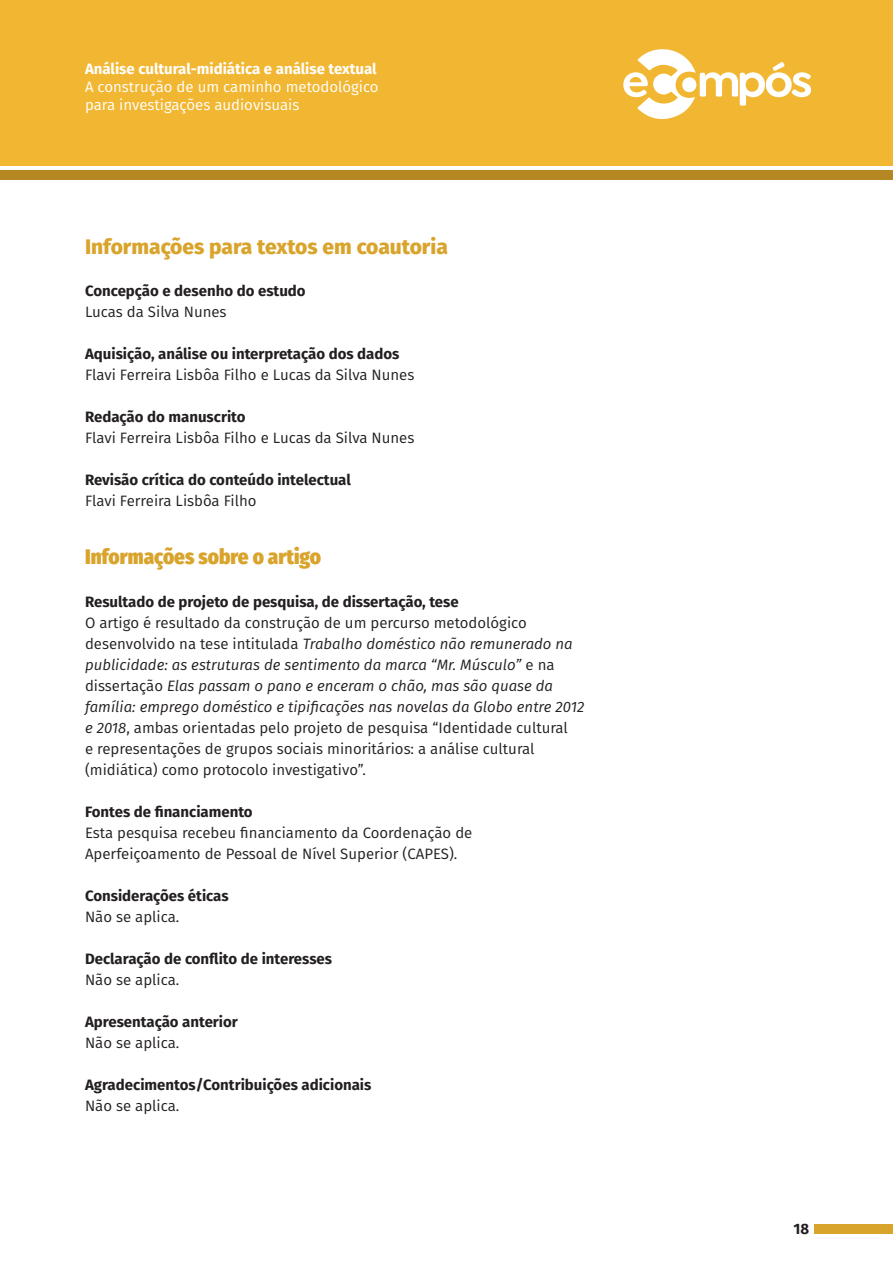
<style>
.page{position:relative;width:893px;height:1263px;background:#fff}
.page>*{position:absolute;margin:0;border:0;box-sizing:border-box;transform-origin:0 0}
.Tópico{font:800 21px "Fira Sans";color:#d9a42c}
.t1{font:800 21px "Fira Sans Condensed";color:#d9a42c}
.Texto{font:15px/21px "Fira Sans";color:#231f20}
.Texto-2{font:700 15px "Fira Sans";color:#231f20}
.t2{font:15px/18px "Fira Sans";color:#fff}
.t3{font:700 15px "Fira Sans";color:#fff}
.s1{font-style:italic}
</style>
<div class="page">
<div style="left:0;top:0;width:893px;height:166px;background:#f2b732"></div>
<div style="left:0;top:170px;width:893px;height:10px;background:#b48723"></div>
<div style="left:814px;top:1224px;width:79px;height:9px;background:#d9a42c"></div>
<svg style="left:623px;top:49px;width:188px;height:70px"></svg>
<p class="t3" style="left:85px;top:56px;width:293px">Análise cultural-midiática e análise textual</p>
<p class="t2" style="left:85px;top:78px;width:295px">A construção de um caminho metodológico para investigações audiovisuais</p>
<p class="Tópico" style="left:85px;top:228px;width:364px">Informações para textos em coautoria</p>
<p class="Texto-2" style="left:85px;top:278px;width:222px">Concepção e desenho do estudo</p>
<p class="Texto" style="left:85px;top:300px;width:143px">Lucas da Silva Nunes</p>
<p class="Texto-2" style="left:85px;top:341px;width:316px">Aquisição, análise ou interpretação dos dados</p>
<p class="Texto" style="left:85px;top:363px;width:331px">Flavi Ferreira Lisbôa Filho e Lucas da Silva Nunes</p>
<p class="Texto-2" style="left:85px;top:404px;width:162px">Redação do manuscrito</p>
<p class="Texto" style="left:85px;top:426px;width:331px">Flavi Ferreira Lisbôa Filho e Lucas da Silva Nunes</p>
<p class="Texto-2" style="left:85px;top:467px;width:267px">Revisão crítica do conteúdo intelectual</p>
<p class="Texto" style="left:85px;top:489px;width:173px">Flavi Ferreira Lisbôa Filho</p>
<p class="t1" style="left:85px;top:538px;width:237px">Informações sobre o artigo</p>
<p class="Texto-2" style="left:85px;top:589px;width:375px">Resultado de projeto de pesquisa, de dissertação, tese</p>
<p class="Texto" style="left:85px;top:611px;width:501px">O artigo é resultado da construção de um percurso metodológico desenvolvido na tese intitulada <span class="s1">Trabalho doméstico não remunerado na publicidade: as estruturas de sentimento da marca “Mr. Músculo”</span> e na dissertação <span class="s1">Elas passam o pano e enceram o chão, mas são quase da família: emprego doméstico e tipificações nas novelas da Globo entre 2012 e 2018</span>, ambas orientadas pelo projeto de pesquisa “Identidade cultural<br>e representações de grupos sociais minoritários: a análise cultural (midiática) como protocolo investigativo”.</p>
<p class="Texto-2" style="left:85px;top:799px;width:169px">Fontes de financiamento</p>
<p class="Texto" style="left:85px;top:821px;width:389px">Esta pesquisa recebeu financiamento da Coordenação de<br>Aperfeiçoamento de Pessoal de Nível Superior (CAPES).</p>
<p class="Texto-2" style="left:85px;top:883px;width:145px">Considerações éticas</p>
<p class="Texto" style="left:85px;top:905px;width:96px">Não se aplica.</p>
<p class="Texto-2" style="left:85px;top:946px;width:249px">Declaração de conflito de interesses</p>
<p class="Texto" style="left:85px;top:968px;width:96px">Não se aplica.</p>
<p class="Texto-2" style="left:85px;top:1009px;width:154px">Apresentação anterior</p>
<p class="Texto" style="left:85px;top:1031px;width:96px">Não se aplica.</p>
<p class="Texto-2" style="left:85px;top:1072px;width:288px">Agradecimentos/Contribuições adicionais</p>
<p class="Texto" style="left:85px;top:1094px;width:96px">Não se aplica.</p>
<p class="Texto-2" style="left:793px;top:1216px;width:17px">18</p>
</div>
